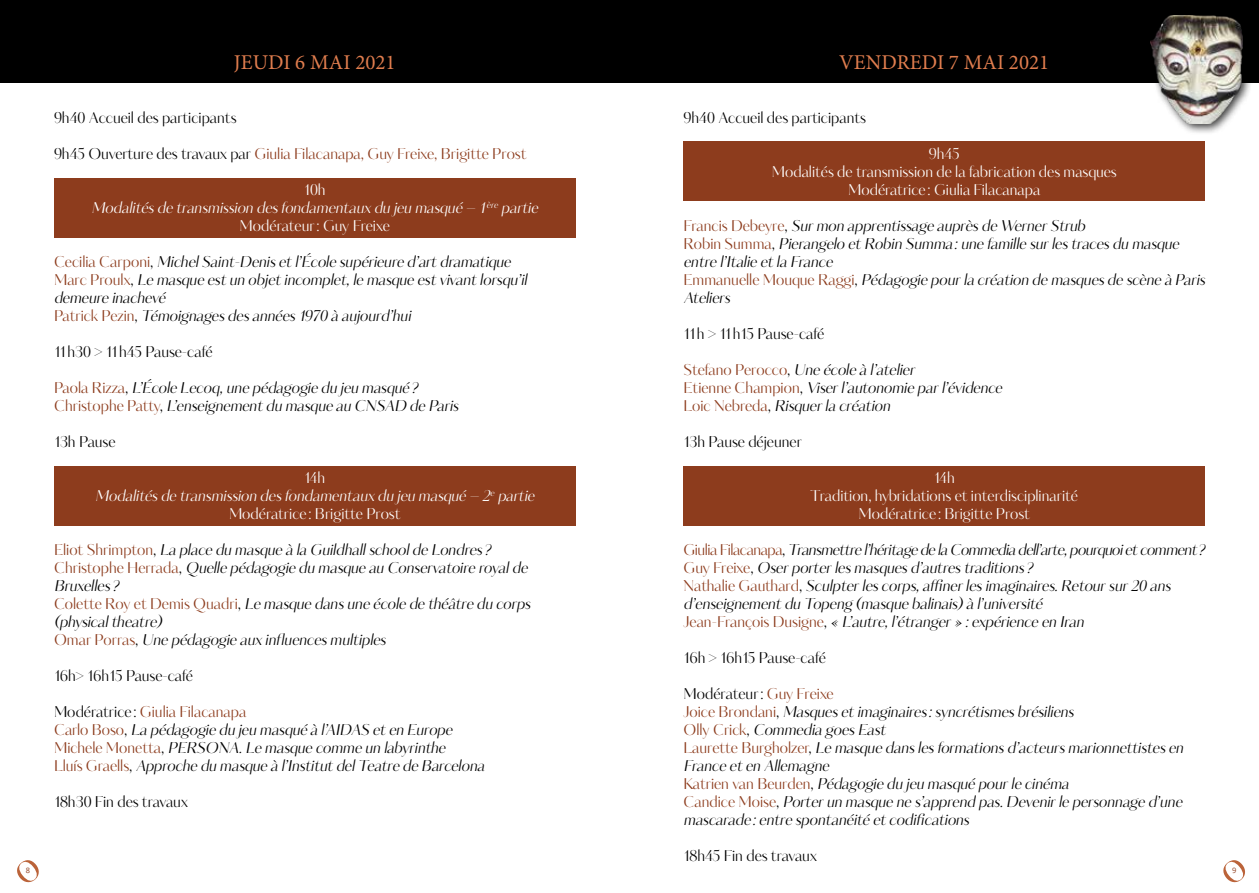
<style>
.page{position:relative;width:1259px;height:893px;background:#fff}
.page>*{position:absolute;margin:0;border:0;box-sizing:border-box;transform-origin:0 0}
.t1{font:21px "Minion Pro";color:#e07d4e}
.t2{font:italic 15px/18px "Kudryashev Display Contrast Sans";color:#000}
.t3{font:15px "Kudryashev Display Contrast Sans";color:#000}
.t4{font:italic 15px/18px "Kudryashev Display Contrast Sans";letter-spacing:-.015em;color:#fff;text-align:center}
.t5{font:15px/18px "Kudryashev Display Contrast Sans";color:#fff;text-align:center}
.t6{font:15px "Kudryashev Display Contrast Sans";color:#8d3c1d}
.t7{font:7.5px "Open Sans";color:#8d3c1d}
.s1{color:#000}
.s2{font-style:normal}
.s3{font-style:normal;color:#8d3c1d}
</style>
<div class="page">
<svg style="left:17px;top:860px;width:22px;height:23px"></svg>
<svg style="left:1223px;top:860px;width:22px;height:23px"></svg>
<div style="left:629px;top:0;width:630px;height:82px;background:#000"></div>
<div style="left:683px;top:466px;width:522px;height:59px;background:#8d3c1d"></div>
<div style="left:683px;top:142px;width:522px;height:59px;background:#8d3c1d"></div>
<div style="left:0;top:0;width:629px;height:82px;background:#000"></div>
<div style="left:54px;top:466px;width:521px;height:60px;background:#8d3c1d"></div>
<div style="left:54px;top:178px;width:521px;height:60px;background:#8d3c1d"></div>
<div style="left:1145px;top:10px;width:108px;height:125px;background:#000;opacity:.75"></div>
<img style="left:1150px;top:15px;width:92px;height:108px">
<h1 class="t1" style="left:234px;top:48px;width:163px">JEUDI 6 MAI 2021</h1>
<p class="t3" style="left:54px;top:108px;width:184px">9h40 Accueil des participants</p>
<p class="t6" style="left:54px;top:144px;width:474px"><span class="s1">9h45 Ouverture des travaux par</span> Giulia Filacanapa, Guy Freixe, Brigitte Prost</p>
<p class="t4" style="left:92px;top:182px;width:452px"><span class="s2">10h<br></span>Modalitésdetransmission desfondamentauxdu jeu masqué– 1<sup>ère</sup> partie<br><span class="s2">Modérateur: Guy Freixe</span></p>
<p class="t2" style="left:54px;top:254px;width:478px"><span class="s3">C e c i l i a C a r p o n i</span> <span class="s2">,</span> MichelSaint-Denisetl’Écolesupérieured’artdramatique <span class="s3">M a r c P r o u l x</span> <span class="s2">,</span> Lemasqueestun objetincomplet,lemasqueestvivantlorsqu’il demeureinachevé<br><span class="s3">Pat r i c k P e z i n</span> <span class="s2">,</span> Témoignagesdesannées1970 àaujourd’hui</p>
<p class="t3" style="left:54px;top:342px;width:160px">11h30 &gt; 11h45 Pause-café</p>
<p class="t2" style="left:54px;top:380px;width:410px"><span class="s3">Pa o l a R i z z a</span> <span class="s2">,</span> L’ÉcoleLecoq,unepédagogiedu jeu masqué ?<br><span class="s3">C h r i sto p h e Patty</span><span class="s2">,</span> L’enseignementdu masqueau CNSAD deParis</p>
<p class="t3" style="left:54px;top:432px;width:63px">13h Pause</p>
<p class="t4" style="left:95px;top:470px;width:444px"><span class="s2">14h<br></span>Modalitésdetransmission desfondamentauxdu jeu masqué– 2<sup>e</sup> partie<br><span class="s2">Modératrice : Brigitte Prost</span></p>
<p class="t2" style="left:54px;top:542px;width:482px"><span class="s3">E l i o t S h r i m p to n</span> <span class="s2">,</span> Laplacedu masqueàlaGuildhallschooldeLondres ?<br><span class="s3">C h r i sto p h e H e r ra d a</span> <span class="s2">,</span> Quellepédagogiedu masqueau Conservatoireroyalde Bruxelles ?<br><span class="s3">C o l ette Roy et D e m i s Q u ad r i</span> <span class="s2">,</span> Lemasquedansuneécoledethéâtredu corps (physicaltheatre)<br><span class="s3">O m a r P o r ra s</span> <span class="s2">,</span> Unepédagogieauxinfluencesmultiples</p>
<p class="t3" style="left:54px;top:666px;width:141px">16h&gt; 16h15 Pause-café</p>
<p class="t2" style="left:54px;top:704px;width:436px"><span class="s2">Modératrice :</span> <span class="s3">Giulia Filacanapa<br>C a r l o B o s o</span> <span class="s2">,</span> Lapédagogiedu jeu masquéàl’AIDAS eten Europe<br><span class="s3">M i c h e l e M o n etta</span> <span class="s2">,</span> PERSONA.Lemasquecommeun labyrinthe<br><span class="s3">L l u ís G r a e l l s</span> <span class="s2">,</span> Approchedu masqueàl’InstitutdelTeatredeBarcelona</p>
<p class="t3" style="left:54px;top:792px;width:135px">18h30 Fin des travaux</p>
<h1 class="t1" style="left:839px;top:48px;width:211px">VENDREDI 7 MAI 2021</h1>
<p class="t3" style="left:683px;top:108px;width:184px">9h40 Accueil des participants</p>
<p class="t5" style="left:771px;top:146px;width:346px">9h45<br>Modalités de transmission de la fabrication des masques<br>Modératrice : Giulia Filacanapa</p>
<p class="t2" style="left:683px;top:218px;width:527px"><span class="s3">F ra n c i s D e b ey r e</span> <span class="s2">,</span> Surmon apprentissageauprèsdeWernerStrub<br><span class="s3">R o b i n S u m m a</span> <span class="s2">,</span> Pierangelo etRobin Summa :unefamillesurlestracesdu masque entrel’ItalieetlaFrance<br><span class="s3">E m m a n u e l l e M o u q u e R agg i</span> <span class="s2">,</span> Pédagogiepourlacréation demasquesdescèneàParis Ateliers</p>
<p class="t3" style="left:683px;top:324px;width:142px">11h &gt; 11h15 Pause-café</p>
<p class="t2" style="left:683px;top:362px;width:324px"><span class="s3">S tefa n o P e ro c c o</span> <span class="s2">,</span> Uneécoleàl’atelier<br><span class="s3">Eti e n n e C h a m p i o n</span> <span class="s2">,</span> Viserl’autonomieparl’évidence<br><span class="s3">L o i c N e b re d a</span> <span class="s2">,</span> Risquerlacréation</p>
<p class="t3" style="left:683px;top:432px;width:120px">13h Pause déjeuner</p>
<p class="t5" style="left:810px;top:470px;width:269px">14h<br>Tradition, hybridations et interdisciplinarité<br>Modératrice : Brigitte Prost</p>
<p class="t2" style="left:683px;top:542px;width:527px"><span class="s3">G i u l i a F i l a c a n a p a</span> <span class="s2">,</span> Transmettrel’héritagedelaCommediadell’arte,pourquoietcomment?<br><span class="s3">G u y F r e i x e</span> <span class="s2">,</span> Oserporterlesmasquesd’autrestraditions ?<br><span class="s3">N at h a l i e G a u t h a r d</span> <span class="s2">,</span> Sculpterlescorps,affinerlesimaginaires.Retoursur20 ans d’enseignementdu Topeng (masquebalinais)àl’université<br><span class="s3">J e a n - F ra n ç o i s D u s i g n e</span> <span class="s2">,</span> « L’autre,l’étranger » :expérienceen Iran</p>
<p class="t3" style="left:683px;top:648px;width:144px">16h &gt; 16h15 Pause-café</p>
<p class="t2" style="left:683px;top:686px;width:505px"><span class="s2">Modérateur:</span> <span class="s3">Guy Freixe<br>J o i c e B r o n d a n i</span> <span class="s2">,</span> Masquesetimaginaires:syncrétismesbrésiliens<br><span class="s3">O l l y C r i c k</span> <span class="s2">,</span> CommediagoesEast<br><span class="s3">L a u r ette B u rg h o l z e r</span><span class="s2">,</span> Lemasquedanslesformationsd’acteursmarionnettistesen Franceeten Allemagne<br><span class="s3">Kat r i e n va n B e u r d e n</span> <span class="s2">,</span> Pédagogiedu jeu masquépourlecinéma<br><span class="s3">C a n d i c e M o i s e</span> <span class="s2">,</span> Porterun masquenes’apprend pas.Devenirlepersonnaged’une mascarade :entrespontanéitéetcodifications</p>
<p class="t3" style="left:683px;top:846px;width:135px">18h45 Fin des travaux</p>
<p class="t7" style="left:26px;top:865px;width:6px">8</p>
<p class="t7" style="left:1232px;top:865px;width:6px">9</p>
</div>
